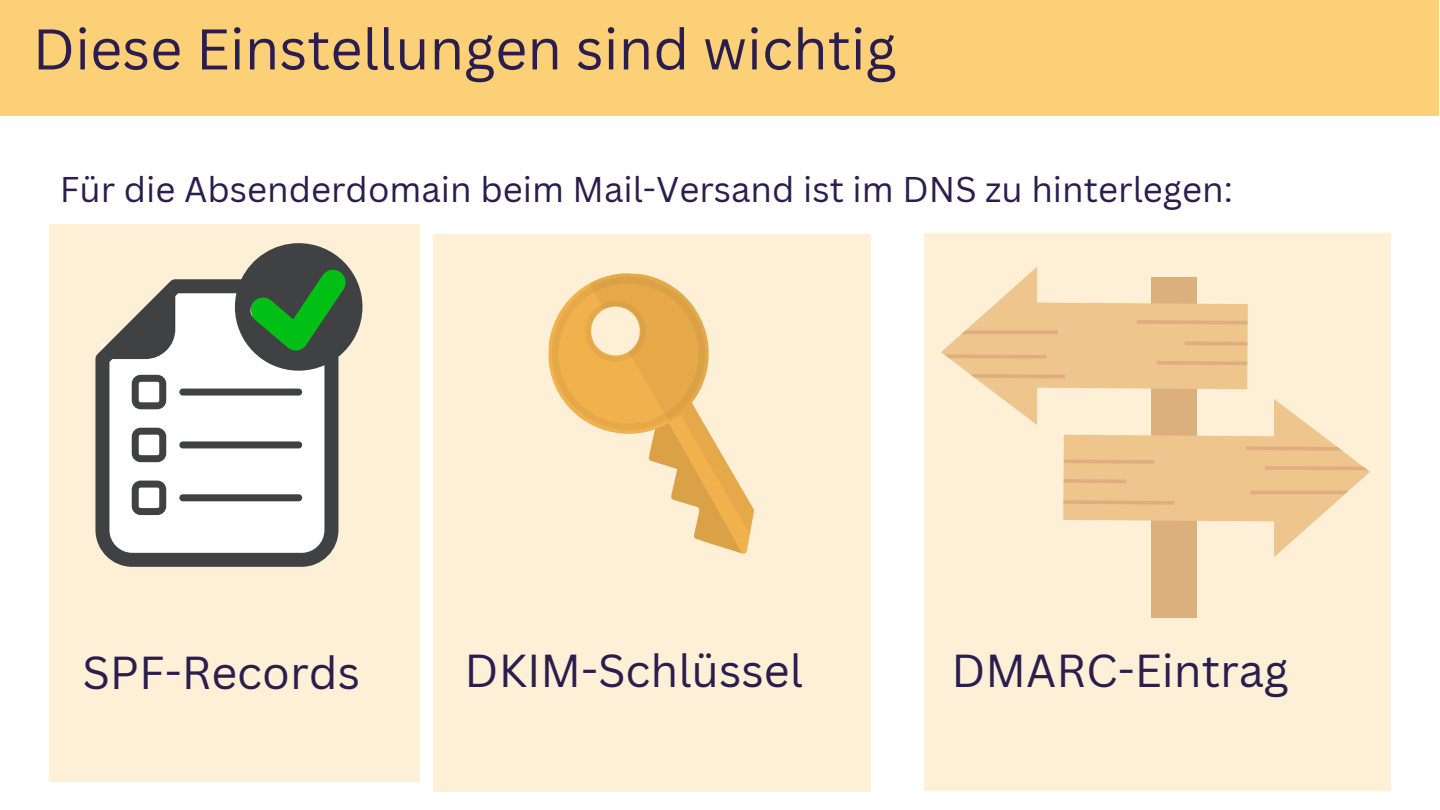
<style>
.page{position:relative;width:1440px;height:810px;background:#fff}
.page>*{position:absolute;margin:0;border:0;box-sizing:border-box;transform-origin:0 0}
.t1{font:56px "Canva Sans";color:#2b1d4d}
.t2{font:45px "Canva Sans";color:#2b1d4d}
.t3{font:34.8px "Canva Sans";color:#2b1d4d}
</style>
<div class="page">
<div style="left:433px;top:234px;width:438px;height:557px;background:#fdf0d6"></div>
<div style="left:925px;top:234px;width:466px;height:557px;background:#fdf0d6"></div>
<div style="left:49px;top:224px;width:370px;height:557px;background:#fdf0d6"></div>
<svg style="left:548px;top:273px;width:206px;height:281px"></svg>
<div style="left:1152px;top:277px;width:45px;height:341px;background:#dbb07d"></div>
<svg style="left:1063px;top:399px;width:307px;height:158px;fill:#efc58e"></svg>
<svg style="left:941px;top:267px;width:307px;height:158px;fill:#efc58e"></svg>
<svg style="left:1064px;top:460px;width:90px;height:4px"></svg>
<svg style="left:1064px;top:479px;width:62px;height:4px"></svg>
<svg style="left:1064px;top:500px;width:110px;height:5px"></svg>
<svg style="left:1265px;top:466px;width:103px;height:4px"></svg>
<svg style="left:1246px;top:446px;width:96px;height:5px"></svg>
<svg style="left:1251px;top:491px;width:98px;height:3px"></svg>
<svg style="left:1157px;top:361px;width:90px;height:4px"></svg>
<svg style="left:1185px;top:341px;width:62px;height:5px"></svg>
<svg style="left:1137px;top:320px;width:111px;height:4px"></svg>
<svg style="left:944px;top:354px;width:102px;height:5px"></svg>
<svg style="left:970px;top:374px;width:95px;height:4px"></svg>
<svg style="left:961px;top:331px;width:97px;height:3px"></svg>
<svg style="left:95px;top:243px;width:267px;height:324px"></svg>
<div style="left:0;top:0;width:1439px;height:116px;background:#fbd076"></div>
<p class="t1" style="left:33px;top:10px;width:865px">Diese Einstellungen sind wichtig</p>
<h1 class="t3" style="left:60px;top:165px;width:1175px">Für die Absenderdomain beim Mail-Versand ist im DNS zu hinterlegen:</h1>
<p class="t2" style="left:82px;top:641px;width:279px">SPF-Records</p>
<h2 class="t2" style="left:465px;top:639px;width:340px">DKIM-Schlüssel</h2>
<p class="t2" style="left:952px;top:639px;width:339px">DMARC-Eintrag</p>
</div>
